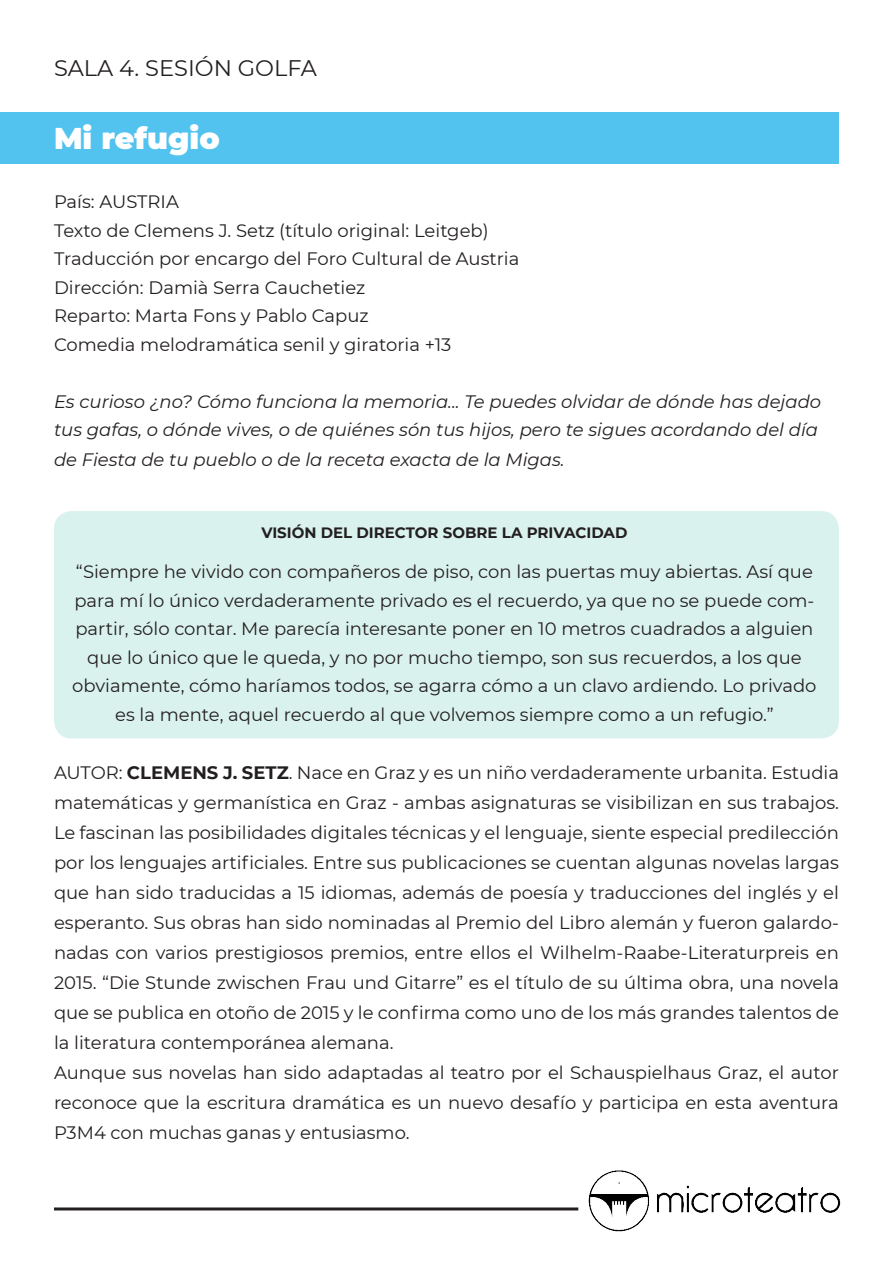
<style>
.page{position:relative;width:893px;height:1263px;background:#fff}
.page>*{position:absolute;margin:0;border:0;box-sizing:border-box;transform-origin:0 0}
.t1{font:900 30px "Montserrat";color:#fff}
.t2{font:22.5px "Montserrat";color:#231f20}
.t3{font:18px/30px "Montserrat";color:#231f20}
.t4{font:italic 18px/29.2px "Montserrat";color:#231f20}
.t5{font:700 15px "Montserrat";color:#231f20}
.s1{font-weight:700}
</style>
<div class="page">
<div style="left:54px;top:511px;width:785px;height:227px;background:#daf2ed;border-radius:18px"></div>
<div style="left:0;top:113px;width:839px;height:51px;background:#52c3ef"></div>
<img style="left:578px;top:1170px;width:263px;height:62px">
<hr style="left:54px;top:1207px;width:524px;height:3px;background:#231f20">
<p class="t2" style="left:54px;top:52px;width:265px">SALA 4. SESIÓN GOLFA</p>
<h1 class="t1" style="left:54px;top:116px;width:167px">Mi refugio</h1>
<p class="t3" style="left:54px;top:187px;width:467px;line-height:28.5px">País: AUSTRIA<br>Texto de Clemens J. Setz (título original: Leitgeb)<br>Traducción por encargo del Foro Cultural de Austria Dirección: Damià Serra Cauchetiez<br>Reparto: Marta Fons y Pablo Capuz<br>Comedia melodramática senil y giratoria +13</p>
<p class="t4" style="left:54px;top:386px;width:769px">Es curioso ¿no? Cómo funciona la memoria... Te puedes olvidar de dónde has dejado tus gafas, o dónde vives, o de quiénes són tus hijos, pero te sigues acordando del día de Fiesta de tu pueblo o de la receta exacta de la Migas.</p>
<p class="t5" style="left:261px;top:521px;width:368px">VISIÓN DEL DIRECTOR SOBRE LA PRIVACIDAD</p>
<p class="t3" style="left:72px;top:557px;width:746px;line-height:28.5px;text-align:center">“Siempre he vivido con compañeros de piso, con las puertas muy abiertas. Así que para mí lo único verdaderamente privado es el recuerdo, ya que no se puede com&shy;partir, sólo contar. Me parecía interesante poner en 10 metros cuadrados a alguien que lo único que le queda, y no por mucho tiempo, son sus recuerdos, a los que obviamente, cómo haríamos todos, se agarra cómo a un clavo ardiendo. Lo privado es la mente, aquel recuerdo al que volvemos siempre como a un refugio.”</p>
<p class="t3" style="left:54px;top:756px;width:786px">AUTOR: <span class="s1">CLEMENS J. SETZ</span>. Nace en Graz y es un niño verdaderamente urbanita. Estudia matemáticas y germanística en Graz - ambas asignaturas se visibilizan en sus trabajos.<br>Le fascinan las posibilidades digitales técnicas y el lenguaje, siente especial predilección por los lenguajes artificiales. Entre sus publicaciones se cuentan algunas novelas largas que han sido traducidas a 15 idiomas, además de poesía y traducciones del inglés y el esperanto. Sus obras han sido nominadas al Premio del Libro alemán y fueron galardo&shy;nadas con varios prestigiosos premios, entre ellos el Wilhelm-Raabe-Literaturpreis en 2015. “Die Stunde zwischen Frau und Gitarre” es el título de su última obra, una novela que se publica en otoño de 2015 y le confirma como uno de los más grandes talentos de la literatura contemporánea alemana.<br>Aunque sus novelas han sido adaptadas al teatro por el Schauspielhaus Graz, el autor reconoce que la escritura dramática es un nuevo desafío y participa en esta aventura P3M4 con muchas ganas y entusiasmo.</p>
</div>
